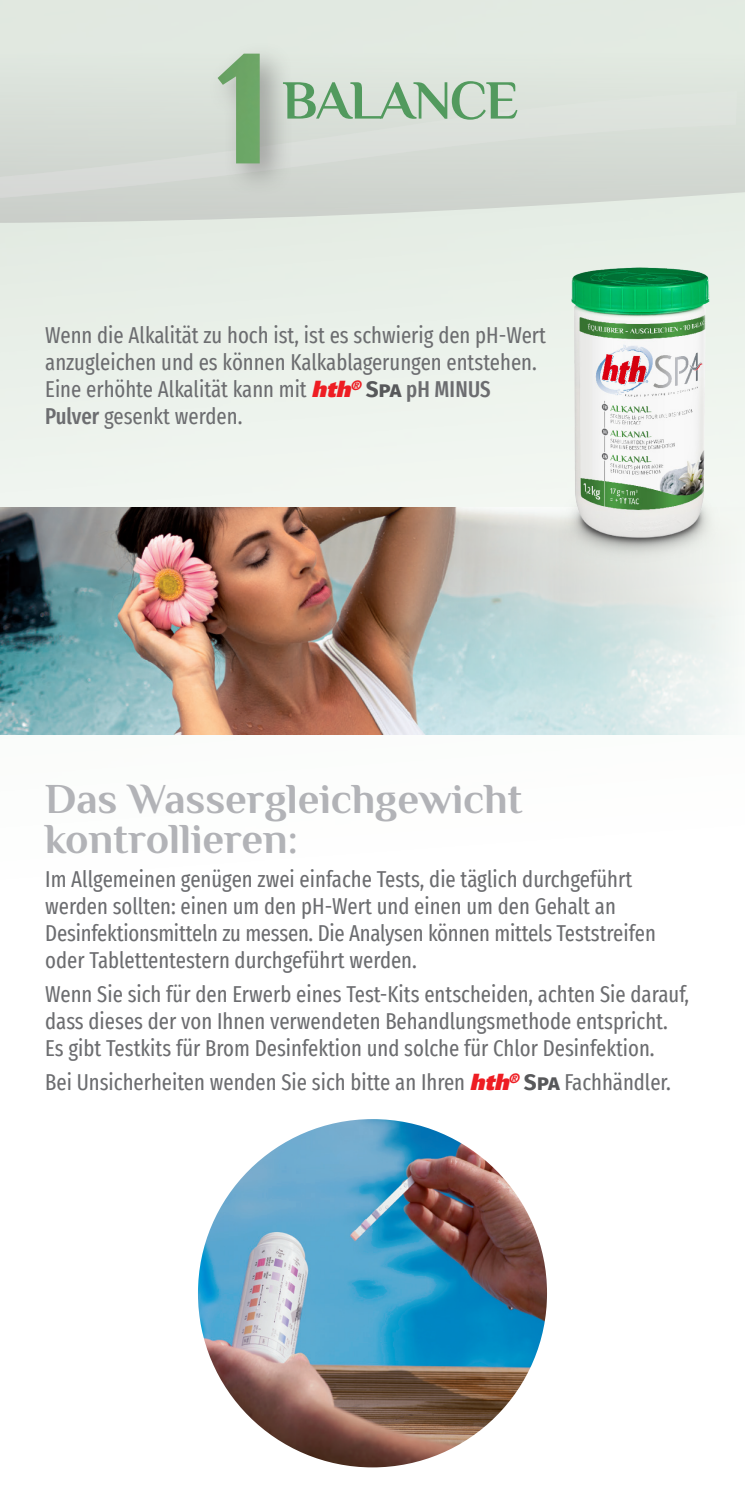
<style>
.page{position:relative;width:745px;height:1489px;background:#fff}
.page>*{position:absolute;margin:0;border:0;box-sizing:border-box;transform-origin:0 0}
.t1{font:700 55px "Philosopher POL";letter-spacing:-.03em;color:#529a5e}
.t2{font:700 42.5px/40px "Philosopher POL";color:#b2b3b7}
.t3{font:extra-condensed 22.5px/27px "Fira Sans";color:#6c6d70}
.s1{font-family:"Univers LT Std X Black Obl";font-stretch:normal;color:#ee1d23}
.s2{font-weight:700;font-stretch:normal;color:#57585a}
.s3{font-weight:500}
</style>
<div class="page">
<img style="left:0;top:236px;width:744px;height:1104px">
<svg style="left:0;top:0;width:744px;height:236px;background:#dbe1da"></svg>
<div style="left:206px;top:41px;width:87px;height:155px;background:#231f20;opacity:.35"></div>
<img style="left:217px;top:54px;width:42px;height:109px">
<img style="left:744px;top:0;width:1px;height:563px">
<img style="left:198px;top:1119px;width:348px;height:348px;border-radius:174px">
<img style="left:0;top:507px;width:744px;height:227px">
<img style="left:560px;top:267px;width:159px;height:295px">
<h1 class="t1" style="left:282px;top:71px;width:238px">BALANCE</h1>
<p class="t3" style="left:45px;top:321px;width:502px">Wenn die Alkalität zu hoch ist, ist es schwierig den pH-Wert anzugleichen und es können Kalkablagerungen entstehen.<br>Eine erhöhte Alkalität kann mit <span class="s1">hth</span><sup>®</sup> <span class="s2">Spa</span> <span class="s3">pH MINUS Pulver</span> gesenkt werden.</p>
<p class="t2" style="left:45px;top:779px;width:478px">Das Wassergleichgewicht kontrollieren:</p>
<p class="t3" style="left:45px;top:865px;width:612px">Im Allgemeinen genügen zwei einfache Tests, die täglich durchgeführt werden sollten: einen um den pH-Wert und einen um den Gehalt an Desinfektionsmitteln zu messen. Die Analysen können mittels Teststreifen oder Tablettentestern durchgeführt werden.</p>
<p class="t3" style="left:45px;top:980px;width:645px">Wenn Sie sich für den Erwerb eines Test-Kits entscheiden, achten Sie darauf, dass dieses der von Ihnen verwendeten Behandlungsmethode entspricht.<br>Es gibt Testkits für Brom Desinfektion und solche für Chlor Desinfektion.</p>
<p class="t3" style="left:45px;top:1068px;width:626px">Bei Unsicherheiten wenden Sie sich bitte an Ihren <span class="s1">hth</span><sup>®</sup> <span class="s2">Spa</span> Fachhändler.</p>
</div>
